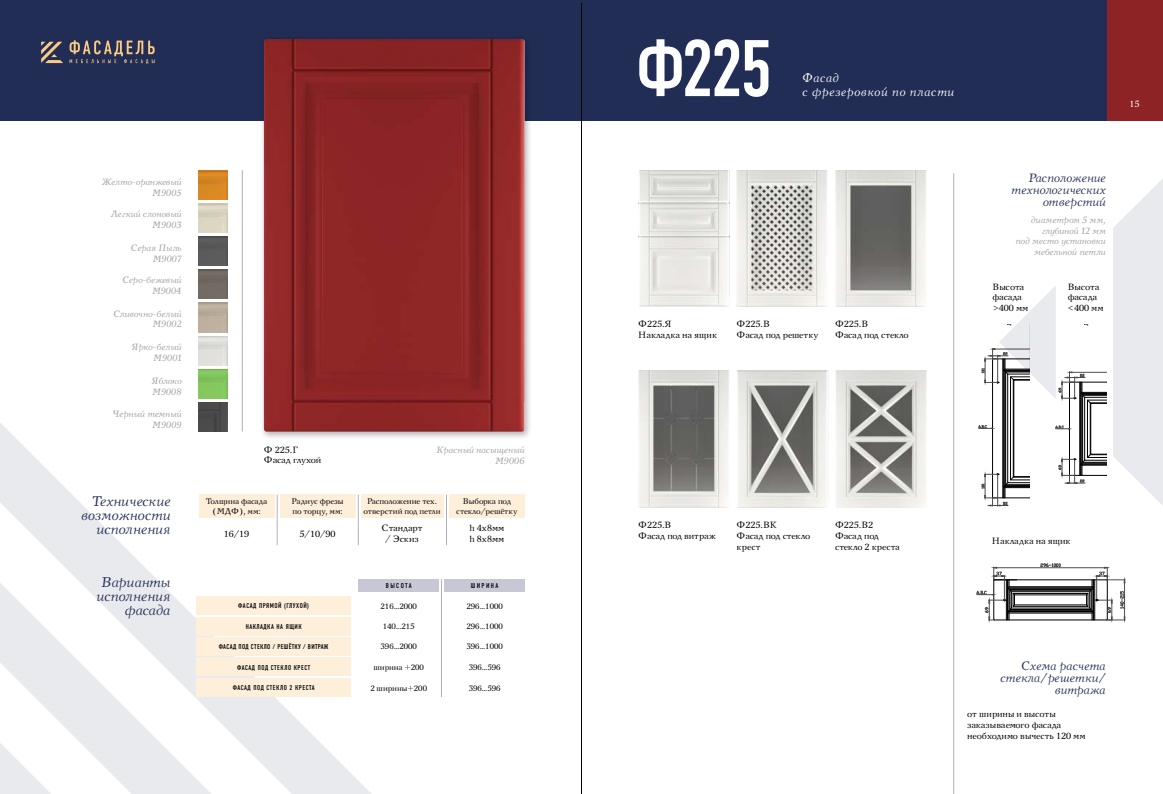
<style>
.page{position:relative;width:1163px;height:794px;background:#fff}
.page>*{position:absolute;margin:0;border:0;box-sizing:border-box;transform-origin:0 0}
.t1{font:80px "DIN Condensed C";color:#fff}
.t2{font:italic 14px/14px "New Journal C";letter-spacing:-.035em;color:#212d55;text-align:right}
.t3{font:italic 12px/12px "New Journal C";letter-spacing:-.03em;color:#212d55;text-align:right}
.t4{font:italic 12px/14.4px "New Journal C";letter-spacing:.025em;color:#fff}
.t5{font:9px/10.8px "New Journal C";color:#000}
.t6{font:italic 9px/10.8px "New Journal C";color:#9c9d9d;text-align:right}
.t7{font:9px/10.8px "New Journal C";letter-spacing:-.02em;color:#000}
.t8{font:italic 9px/10.8px "New Journal C";letter-spacing:-.03em;color:#9c9d9d;text-align:right}
.t9{font:9px/10.8px "New Journal C";letter-spacing:-.025em;color:#000}
.t10{font:9px "New Journal C";color:#fff}
.t11{font:8px/9.6px "New Journal C";letter-spacing:-.02em;color:#000;text-align:center}
.t12{font:8px/9.6px "New Journal C";color:#000}
.t13{font:7.9px "New Journal C";color:#000}
.t14{font:7.1px "DIN Condensed C";letter-spacing:.2em;color:#000}
.t15{font:7px "DIN Condensed C";letter-spacing:.075em;color:#000}
.t16{font:7px "DIN Condensed C";letter-spacing:.05em;color:#000}
</style>
<div class="page">
<svg style="left:0;top:408px;width:386px;height:386px"></svg>
<svg style="left:1007px;top:180px;width:155px;height:324px"></svg>
<img style="left:737px;top:371px;width:90px;height:136px">
<div style="left:1106px;top:0;width:56px;height:120px;background:#8d2325"></div>
<div style="left:199px;top:494px;width:75px;height:23px;background:#feefdb"></div>
<div style="left:280px;top:494px;width:75px;height:23px;background:#feefdb"></div>
<div style="left:361px;top:494px;width:82px;height:23px;background:#feefdb"></div>
<div style="left:449px;top:494px;width:75px;height:23px;background:#feefdb"></div>
<hr style="left:277px;top:495px;width:1px;height:50px;background:#afafc3">
<hr style="left:358px;top:495px;width:1px;height:50px;background:#afafc3">
<hr style="left:446px;top:495px;width:1px;height:50px;background:#afafc3">
<div style="left:0;top:0;width:1106px;height:120px;background:#212d55"></div>
<svg style="left:41px;top:42px;width:22px;height:21px"></svg>
<svg style="left:70px;top:40px;width:84px;height:24px"></svg>
<img style="left:198px;top:170px;width:30px;height:29px">
<img style="left:198px;top:270px;width:30px;height:29px">
<img style="left:198px;top:203px;width:30px;height:29px">
<img style="left:198px;top:303px;width:30px;height:29px">
<img style="left:198px;top:236px;width:30px;height:30px">
<img style="left:198px;top:336px;width:30px;height:29px">
<img style="left:198px;top:369px;width:30px;height:29px">
<img style="left:198px;top:402px;width:30px;height:29px">
<div style="left:358px;top:579px;width:81px;height:12px;background:#c8c7d6"></div>
<div style="left:444px;top:579px;width:80px;height:12px;background:#c8c7d6"></div>
<div style="left:196px;top:596px;width:155px;height:19px;background:#feefdb"></div>
<div style="left:196px;top:657px;width:155px;height:19px;background:#feefdb"></div>
<div style="left:196px;top:617px;width:155px;height:18px;background:#feefdb"></div>
<div style="left:196px;top:678px;width:155px;height:19px;background:#feefdb"></div>
<div style="left:196px;top:637px;width:155px;height:19px;background:#feefdb"></div>
<hr style="left:441px;top:579px;width:1px;height:117px;background:#afafc3">
<hr style="left:953px;top:173px;width:1px;height:621px;background:#afafc3">
<hr style="left:242px;top:170px;width:1px;height:261px;background:#afafc3">
<div style="left:968px;top:325px;width:60px;height:197px;background:#fff"></div>
<svg style="left:978px;top:348px;width:50px;height:158px"></svg>
<div style="left:1044px;top:325px;width:62px;height:197px;background:#fff"></div>
<svg style="left:1055px;top:371px;width:51px;height:113px"></svg>
<svg style="left:976px;top:563px;width:149px;height:58px"></svg>
<hr style="left:581px;top:3px;width:1px;height:791px;background:#000">
<img style="left:638px;top:170px;width:91px;height:137px">
<img style="left:638px;top:371px;width:91px;height:136px">
<img style="left:835px;top:371px;width:91px;height:136px">
<img style="left:736px;top:170px;width:91px;height:137px">
<img style="left:835px;top:170px;width:91px;height:137px">
<div style="left:259px;top:36px;width:273px;height:404px;background:#000;opacity:.3"></div>
<img style="left:264px;top:39px;width:260px;height:392px">
<p class="t6" style="left:102px;top:176px;width:81px">Желто-оранжевый<br>М9005</p>
<p class="t6" style="left:111px;top:209px;width:72px">Легкий cлоновый<br>М9003</p>
<p class="t6" style="left:131px;top:242px;width:52px">Серая Пыль<br>М9007</p>
<p class="t6" style="left:122px;top:275px;width:61px">Серо-бежевый<br>М9004</p>
<p class="t6" style="left:113px;top:308px;width:70px">Сливочно-белый<br>М9002</p>
<p class="t6" style="left:132px;top:342px;width:52px">Ярко-белый<br>М9001</p>
<p class="t6" style="left:151px;top:376px;width:32px;text-align:left">Яблоко<br>М9008</p>
<p class="t6" style="left:113px;top:409px;width:70px">Черный темный<br>М9009</p>
<h2 class="t2" style="left:81px;top:494px;width:91px">Технические возможности исполнения</h2>
<h2 class="t2" style="left:96px;top:575px;width:76px">Варианты исполнения фасада</h2>
<p class="t9" style="left:264px;top:444px;width:59px">Ф 225.Г<br>Фасад глухой</p>
<p class="t6" style="left:436px;top:444px;width:90px">Красный насыщеный<br>М9006</p>
<p class="t11" style="left:206px;top:496px;width:63px">Толщина фасада (МДФ), мм:</p>
<p class="t12" style="left:291px;top:496px;width:54px">Радиус фрезы по торцу, мм:</p>
<p class="t11" style="left:363px;top:496px;width:79px">Расположение тех. отверстий под петли</p>
<p class="t11" style="left:456px;top:496px;width:63px">Выборка под стекло/решётку</p>
<p class="t5" style="left:224px;top:528px;width:27px">16/19</p>
<p class="t5" style="left:299px;top:528px;width:38px">5/10/90</p>
<p class="t5" style="left:381px;top:523px;width:42px;text-align:center">Стандарт / Эскиз</p>
<p class="t5" style="left:469px;top:523px;width:36px">h 4х8мм h 8х8мм</p>
<p class="t14" style="left:386px;top:581px;width:27px">Высота</p>
<p class="t14" style="left:471px;top:581px;width:29px">Ширина</p>
<p class="t15" style="left:238px;top:602px;width:72px">Фасад прямой (глухой)</p>
<p class="t13" style="left:380px;top:601px;width:38px">216...2000</p>
<p class="t13" style="left:466px;top:601px;width:38px">296...1000</p>
<p class="t15" style="left:246px;top:623px;width:57px">Накладка на ящик</p>
<p class="t13" style="left:383px;top:622px;width:33px">140...215</p>
<p class="t13" style="left:466px;top:622px;width:38px">296...1000</p>
<p class="t16" style="left:219px;top:643px;width:111px">Фасад под стекло / решётку / витраж</p>
<p class="t13" style="left:380px;top:642px;width:38px">396...2000</p>
<p class="t13" style="left:466px;top:642px;width:38px">396...1000</p>
<p class="t15" style="left:237px;top:663px;width:75px">Фасад под стекло крест</p>
<p class="t13" style="left:373px;top:662px;width:52px">ширина +200</p>
<p class="t13" style="left:468px;top:662px;width:33px">396...596</p>
<p class="t15" style="left:233px;top:684px;width:83px">Фасад под стекло 2 креста</p>
<p class="t13" style="left:370px;top:683px;width:58px">2 ширины+200</p>
<p class="t13" style="left:468px;top:683px;width:33px">396...596</p>
<h1 class="t1" style="left:636px;top:26px;width:138px">Ф225</h1>
<h3 class="t4" style="left:802px;top:71px;width:154px">Фасад<br>с фрезеровкой по пласти</h3>
<p class="t5" style="left:638px;top:319px;width:80px">Ф225.Я<br>Накладка на ящик</p>
<p class="t5" style="left:736px;top:319px;width:83px">Ф225.В<br>Фасад под решетку</p>
<p class="t7" style="left:835px;top:319px;width:75px">Ф225.В<br>Фасад под стекло</p>
<p class="t10" style="left:1129px;top:98px;width:12px">15</p>
<h3 class="t3" style="left:1011px;top:172px;width:96px">Расположение технологических отверстий</h3>
<p class="t8" style="left:1015px;top:214px;width:92px">диаметром 5 мм, глубиной 12 мм<br>под место установки мебельной петли</p>
<p class="t7" style="left:992px;top:281px;width:37px">Высота фасада &gt;400 мм</p>
<p class="t7" style="left:1067px;top:281px;width:37px">Высота фасада &lt;400 мм</p>
<p class="t5" style="left:638px;top:519px;width:79px">Ф225.В<br>Фасад под витраж</p>
<p class="t5" style="left:736px;top:520px;width:75px">Ф225.ВК<br>Фасад под стекло крест</p>
<p class="t5" style="left:835px;top:520px;width:66px">Ф225.В2<br>Фасад под стекло 2 креста</p>
<p class="t5" style="left:991px;top:536px;width:80px">Накладка на ящик</p>
<h3 class="t3" style="left:999px;top:660px;width:107px">Схема расчета стекла/решетки/ витража</h3>
<p class="t5" style="left:967px;top:708px;width:120px">от ширины и высоты заказываемого фасада необходимо вычесть 120 мм</p>
</div>
